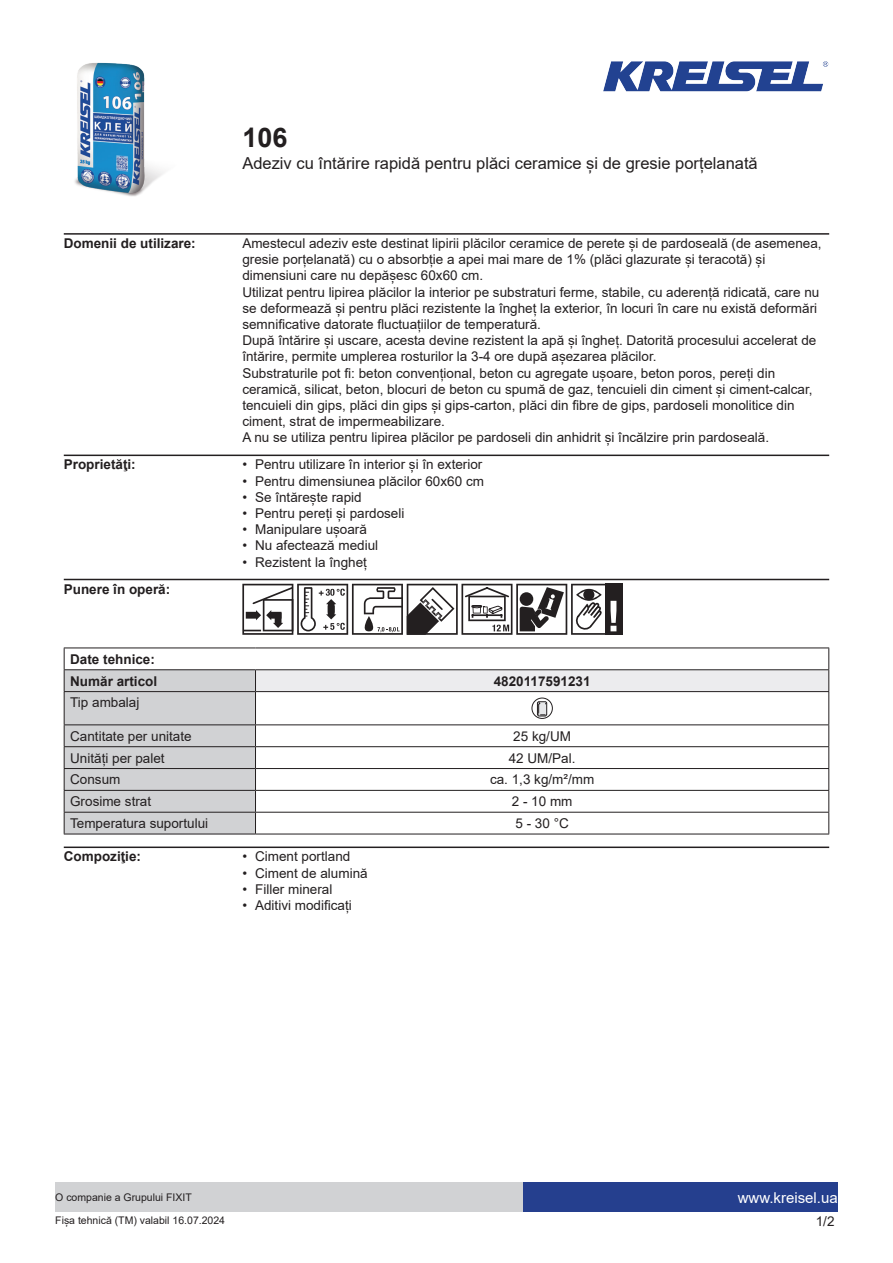
<style>
.page{position:relative;width:893px;height:1263px;background:#fff}
.page>*{position:absolute;margin:0;border:0;box-sizing:border-box;transform-origin:0 0}
.t1{font:700 27px "Arial";color:#231f20}
.t2{font:16.5px "Arial";color:#231f20}
.t3{font:15px "Arial";color:#fff}
.t4{font:13.5px/16.2px "Arial";color:#231f20}
.t5{font:700 13.5px/21.9px "Arial";color:#231f20}
.t6{font:10.5px "Arial";color:#231f20}
</style>
<div class="page">
<img style="left:74px;top:62px;width:90px;height:135px">
<img style="left:603px;top:61px;width:226px;height:31px">
<div style="left:523px;top:1182px;width:315px;height:30px;background:#253f8e"></div>
<div style="left:55px;top:1182px;width:468px;height:30px;background:#d1d2d4"></div>
<hr style="left:64px;top:233px;width:765px;height:2px;background:#231f20">
<hr style="left:64px;top:455px;width:765px;height:1px;background:#231f20">
<hr style="left:64px;top:579px;width:765px;height:1px;background:#231f20">
<svg style="left:242px;top:584px;width:380px;height:51px"></svg>
<div style="left:255px;top:670px;width:574px;height:22px;background:#ececee"></div>
<hr style="left:64px;top:647px;width:191px;height:1px;background:#231f20">
<hr style="left:255px;top:647px;width:574px;height:1px;background:#231f20">
<hr style="left:255px;top:669px;width:574px;height:1px;background:#231f20">
<svg style="left:828px;top:648px;width:1px;height:43px"></svg>
<hr style="left:255px;top:691px;width:574px;height:1px;background:#231f20">
<hr style="left:828px;top:692px;width:1px;height:32px;background:#231f20">
<hr style="left:255px;top:724px;width:574px;height:1px;background:#231f20">
<hr style="left:255px;top:746px;width:574px;height:1px;background:#231f20">
<hr style="left:255px;top:768px;width:574px;height:1px;background:#231f20">
<hr style="left:255px;top:790px;width:574px;height:1px;background:#231f20">
<hr style="left:255px;top:812px;width:574px;height:1px;background:#231f20">
<svg style="left:64px;top:648px;width:192px;height:186px;background:#cacacc"></svg>
<svg style="left:828px;top:725px;width:1px;height:109px"></svg>
<hr style="left:64px;top:834px;width:191px;height:1px;background:#231f20">
<hr style="left:255px;top:834px;width:574px;height:1px;background:#231f20">
<svg style="left:532px;top:698px;width:20px;height:20px"></svg>
<div style="left:532px;top:698px;width:20px;height:21px;border:1px solid #231f20;border-radius:50%"></div>
<svg style="left:537px;top:701px;width:10px;height:15px"></svg>
<hr style="left:64px;top:846px;width:765px;height:2px;background:#231f20">
<h1 class="t1" style="left:242px;top:119px;width:47px">106</h1>
<p class="t2" style="left:242px;top:152px;width:517px">Adeziv cu întărire rapidă pentru plăci ceramice și de gresie porțelanată</p>
<p class="t5" style="left:64px;top:232px;width:134px">Domenii de utilizare:</p>
<p class="t4" style="left:242px;top:235px;width:581px">Amestecul adeziv este destinat lipirii plăcilor ceramice de perete și de pardoseală (de asemenea, gresie porțelanată) cu o absorbție a apei mai mare de 1% (plăci glazurate și teracotă) și dimensiuni care nu depășesc 60x60 cm.<br>Utilizat pentru lipirea plăcilor la interior pe substraturi ferme, stabile, cu aderență ridicată, care nu se deformează și pentru plăci rezistente la îngheț la exterior, în locuri în care nu există deformări semnificative datorate fluctuațiilor de temperatură.<br>După întărire și uscare, acesta devine rezistent la apă și îngheț. Datorită procesului accelerat de întărire, permite umplerea rosturilor la 3-4 ore după așezarea plăcilor.<br>Substraturile pot fi: beton convențional, beton cu agregate ușoare, beton poros, pereți din ceramică, silicat, beton, blocuri de beton cu spumă de gaz, tencuieli din ciment și ciment-calcar, tencuieli din gips, plăci din gips și gips-carton, plăci din fibre de gips, pardoseli monolitice din ciment, strat de impermeabilizare.<br>A nu se utiliza pentru lipirea plăcilor pe pardoseli din anhidrit și încălzire prin pardoseală.</p>
<p class="t5" style="left:64px;top:454px;width:74px">Proprietăţi:</p>
<p class="t4" style="left:242px;top:456px;width:242px">• Pentru utilizare în interior și în exterior</p>
<p class="t4" style="left:242px;top:473px;width:243px">• Pentru dimensiunea plăcilor 60x60 cm</p>
<p class="t4" style="left:242px;top:489px;width:121px">• Se întărește rapid</p>
<p class="t4" style="left:242px;top:505px;width:164px">• Pentru pereți și pardoseli</p>
<p class="t4" style="left:242px;top:521px;width:126px">• Manipulare ușoară</p>
<p class="t4" style="left:242px;top:537px;width:137px">• Nu afectează mediul</p>
<p class="t4" style="left:242px;top:554px;width:126px">• Rezistent la îngheț</p>
<p class="t5" style="left:64px;top:578px;width:108px">Punere în operă:</p>
<p class="t5" style="left:70px;top:648px;width:89px">Date tehnice:<br>Număr articol</p>
<p class="t5" style="left:494px;top:670px;width:98px">4820117591231</p>
<p class="t4" style="left:70px;top:694px;width:71px">Tip ambalaj</p>
<p class="t4" style="left:70px;top:728px;width:123px">Cantitate per unitate</p>
<p class="t4" style="left:513px;top:728px;width:59px">25 kg/UM</p>
<p class="t4" style="left:70px;top:750px;width:96px">Unități per palet</p>
<p class="t4" style="left:509px;top:750px;width:68px">42 UM/Pal.</p>
<p class="t4" style="left:70px;top:771px;width:52px">Consum</p>
<p class="t4" style="left:490px;top:771px;width:106px">ca. 1,3 kg/m²/mm</p>
<p class="t4" style="left:70px;top:793px;width:83px">Grosime strat</p>
<p class="t4" style="left:512px;top:793px;width:62px">2 - 10 mm</p>
<p class="t4" style="left:70px;top:815px;width:140px">Temperatura suportului</p>
<p class="t4" style="left:515px;top:815px;width:55px">5 - 30 °C</p>
<p class="t5" style="left:64px;top:846px;width:79px">Compoziţie:</p>
<p class="t4" style="left:242px;top:848px;width:110px">• Ciment portland</p>
<p class="t4" style="left:242px;top:865px;width:127px">• Ciment de alumină</p>
<p class="t4" style="left:242px;top:881px;width:92px">• Filler mineral</p>
<p class="t4" style="left:242px;top:897px;width:111px">• Aditivi modificați</p>
<p class="t6" style="left:55px;top:1190px;width:138px">O companie a Grupului FIXIT</p>
<p class="t3" style="left:738px;top:1187px;width:102px">www.kreisel.ua</p>
<p class="t6" style="left:55px;top:1213px;width:171px">Fișa tehnică (TM) valabil 16.07.2024</p>
<p class="t4" style="left:816px;top:1213px;width:20px">1/2</p>
</div>
